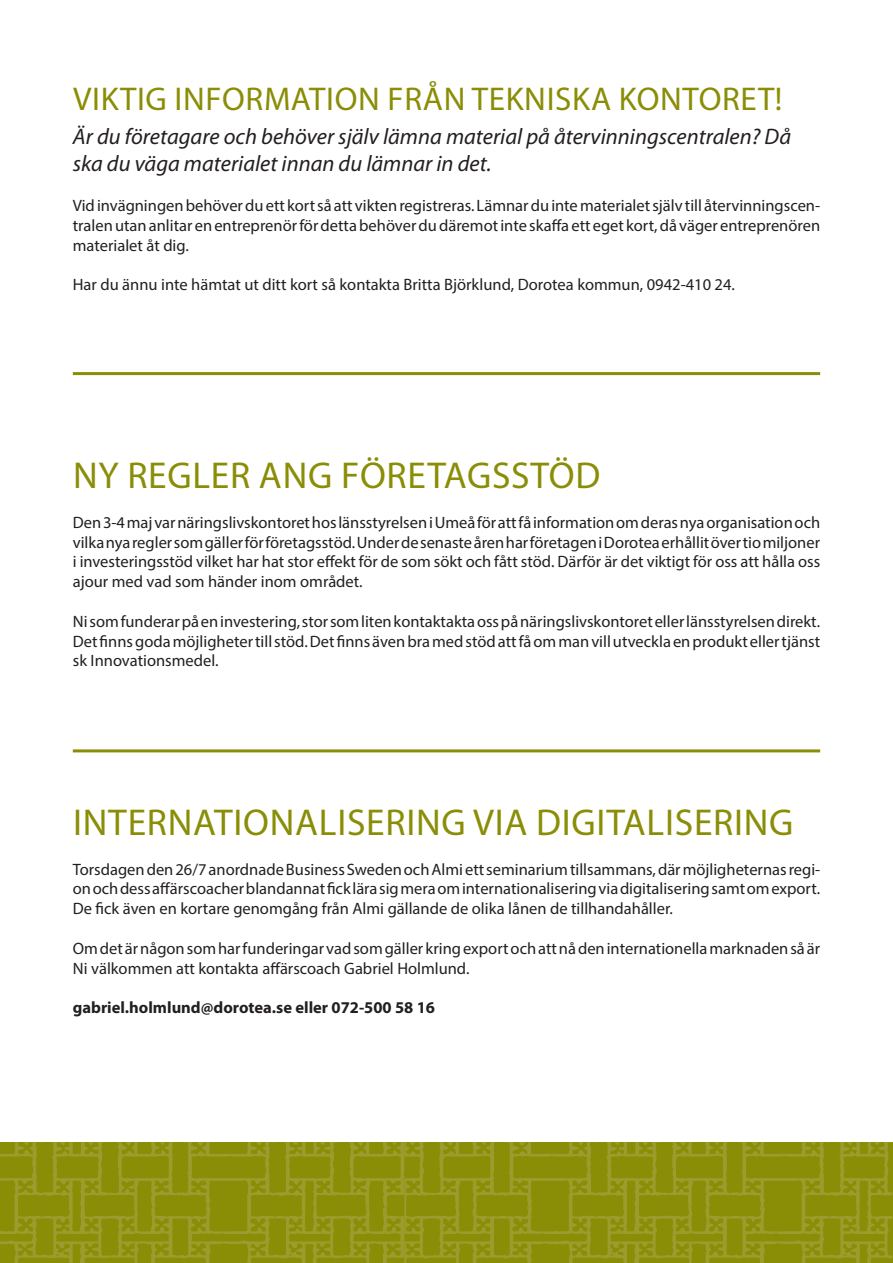
<style>
.page{position:relative;width:893px;height:1263px;background:#fff}
.page>*{position:absolute;margin:0;border:0;box-sizing:border-box;transform-origin:0 0}
.t1{font:37.5px "Myriad Pro";letter-spacing:.02em;color:#8a8d06}
.t2{font:33px "Myriad Pro";letter-spacing:.02em;color:#8a8d06}
.t3{font:italic 22.5px/27px "Myriad Pro";color:#231f20}
.t4{font:16.5px/19.8px "Myriad Pro";color:#231f20;text-align:justify}
.t5{font:700 16.5px "Myriad Pro";color:#231f20}
</style>
<div class="page">
<svg style="left:0;top:1142px;width:404px;height:121px;background:#8e9110"></svg>
<svg style="left:23px;top:1142px;width:373px;height:4px"></svg>
<svg style="left:404px;top:1146px;width:488px;height:61px;background:#8e900f"></svg>
<svg style="left:404px;top:1207px;width:488px;height:56px;background:#8e9111"></svg>
<svg style="left:404px;top:1142px;width:488px;height:4px;background:#8e9010"></svg>
<hr style="left:73px;top:372px;width:747px;height:3px;background:#8a8d06">
<hr style="left:73px;top:749px;width:747px;height:3px;background:#8a8d06">
<p class="t2" style="left:73px;top:78px;width:711px">VIKTIG INFORMATION FRÅN TEKNISKA KONTORET!</p>
<p class="t3" style="left:73px;top:123px;width:720px">Är du företagare och behöver själv lämna material på återvinningscentralen? Då ska du väga materialet innan du lämnar in det.</p>
<p class="t4" style="left:73px;top:195px;width:749px">Vid invägningen behöver du ett kort så att vikten registreras. Lämnar du inte materialet själv till återvinningscen&shy;tralen utan anlitar en entreprenör för detta behöver du däremot inte skaffa ett eget kort, då väger entreprenören materialet åt dig.</p>
<p class="t4" style="left:73px;top:274px;width:664px">Har du ännu inte hämtat ut ditt kort så kontakta Britta Björklund, Dorotea kommun, 0942-410 24.</p>
<p class="t1" style="left:73px;top:452px;width:529px">NY REGLER ANG FÖRETAGSSTÖD</p>
<p class="t4" style="left:73px;top:512px;width:749px">Den 3-4 maj var näringslivskontoret hos länsstyrelsen i Umeå för att få information om deras nya organisation och vilka nya regler som gäller för företagsstöd. Under de senaste åren har företagen i Dorotea erhållit över tio miljoner i investeringsstöd vilket har hat stor effekt för de som sökt och fått stöd. Därför är det viktigt för oss att hålla oss ajour med vad som händer inom området.</p>
<p class="t4" style="left:73px;top:611px;width:749px">Ni som funderar på en investering, stor som liten kontaktakta oss på näringslivskontoret eller länsstyrelsen direkt.<br>Det finns goda möjligheter till stöd. Det finns även bra med stöd att få om man vill utveckla en produkt eller tjänst sk Innovationsmedel.</p>
<p class="t1" style="left:73px;top:799px;width:722px">INTERNATIONALISERING VIA DIGITALISERING</p>
<p class="t4" style="left:73px;top:859px;width:749px">Torsdagen den 26/7 anordnade Business Sweden och Almi ett seminarium tillsammans, där möjligheternas regi&shy;on och dess affärscoacher blandannat fick lära sig mera om internationalisering via digitalisering samt om export.<br>De fick även en kortare genomgång från Almi gällande de olika lånen de tillhandahåller.</p>
<p class="t4" style="left:73px;top:938px;width:749px">Om det är någon som har funderingar vad som gäller kring export och att nå den internationella marknaden så är<br>Ni välkommen att kontakta affärscoach Gabriel Holmlund.</p>
<p class="t5" style="left:73px;top:997px;width:364px">gabriel.holmlund@dorotea.se eller 072-500 58 16</p>
</div>
